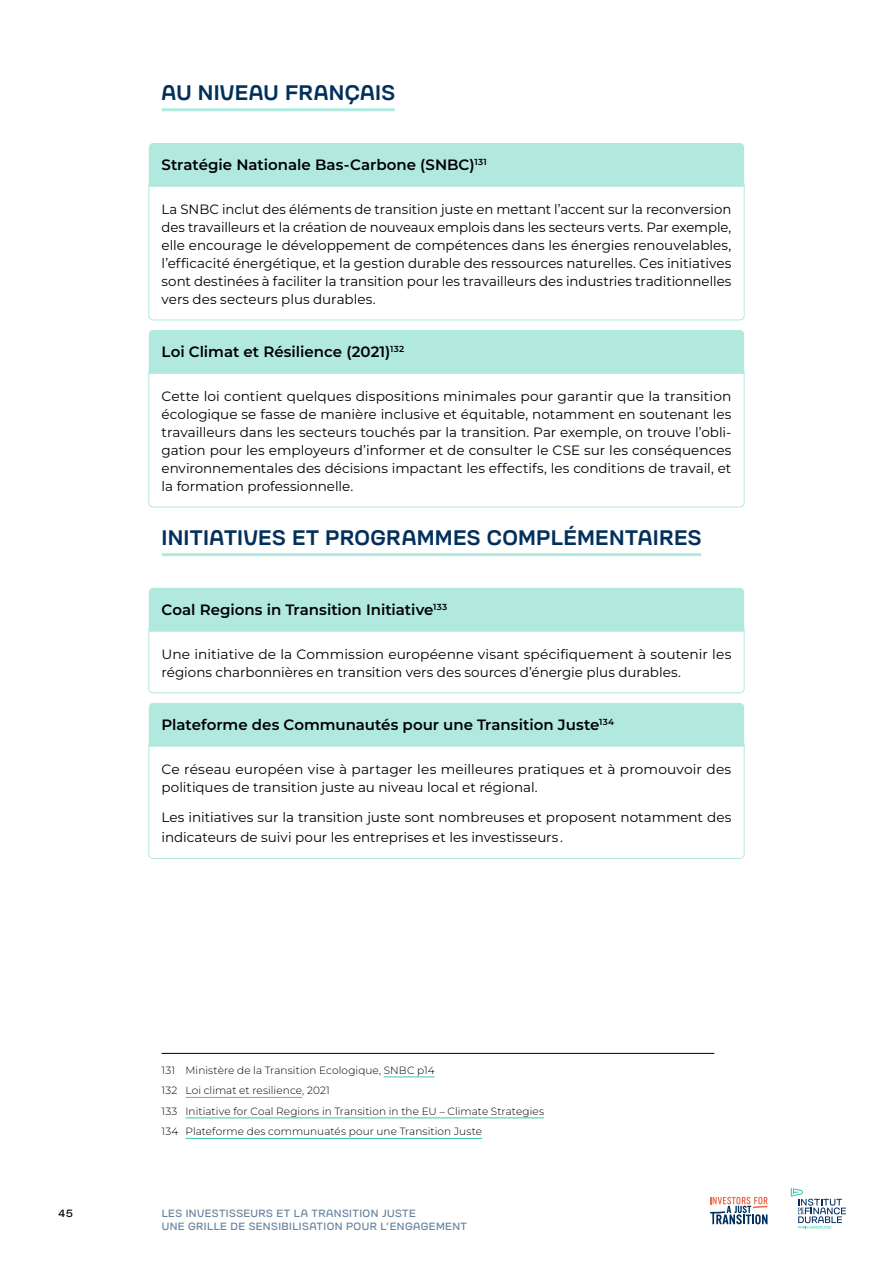
<style>
.page{position:relative;width:893px;height:1263px;background:#fff}
.page>*{position:absolute;margin:0;border:0;box-sizing:border-box;transform-origin:0 0}
.T2{font:500 21px "Toroka";letter-spacing:.015em;color:#02305d}
.titre_encadré{font:600 15px "Montserrat";color:#000}
.texte_annexe{font:13.5px/18px "Montserrat";color:#000}
.notes_de_bas_de_page{font:300 10.5px "Montserrat";letter-spacing:.005em;color:#000}
.t1{font:10.5px/12.6px "Toroka";letter-spacing:.04em;color:#67839e}
.t2{font:10.5px "Toroka";color:#000}
</style>
<div class="page">
<svg style="left:791px;top:1188px;width:55px;height:40px"></svg>
<hr style="left:162px;top:108px;width:233px;height:3px;background:#b1e9df">
<div style="left:149px;top:143px;width:595px;height:40px;background:#b1e9df"></div>
<svg style="left:148px;top:183px;width:597px;height:138px"></svg>
<div style="left:149px;top:330px;width:595px;height:40px;background:#b1e9df"></div>
<svg style="left:148px;top:370px;width:597px;height:138px"></svg>
<hr style="left:162px;top:553px;width:539px;height:3px;background:#b1e9df">
<svg style="left:148px;top:588px;width:597px;height:105px"></svg>
<div style="left:149px;top:703px;width:595px;height:40px;background:#b1e9df"></div>
<svg style="left:148px;top:743px;width:597px;height:116px"></svg>
<hr style="left:162px;top:1053px;width:552px;height:1px;background:#000">
<hr style="left:384px;top:1077px;width:51px;height:1px;background:#3cc8af">
<hr style="left:186px;top:1097px;width:116px;height:1px;background:#3cc8af">
<hr style="left:186px;top:1118px;width:358px;height:1px;background:#3cc8af">
<hr style="left:186px;top:1138px;width:296px;height:1px;background:#3cc8af">
<svg style="left:710px;top:1197px;width:58px;height:27px"></svg>
<p class="t2" style="left:59px;top:1205px;width:16px">45</p>
<p class="T2" style="left:162px;top:76px;width:235px">AU NIVEAU FRANÇAIS</p>
<p class="titre_encadré" style="left:162px;top:155px;width:327px">Stratégie Nationale Bas-Carbone (SNBC)<sup>131</sup></p>
<p class="texte_annexe" style="left:162px;top:200px;width:571px;text-align:justify">La SNBC inclut des éléments de transition juste en mettant l’accent sur la reconversion des travailleurs et la création de nouveaux emplois dans les secteurs verts. Par exemple, elle encourage le développement de compétences dans les énergies renouvelables, l’efficacité énergétique, et la gestion durable des ressources naturelles. Ces initiatives sont destinées à faciliter la transition pour les travailleurs des industries traditionnelles vers des secteurs plus durables.</p>
<p class="titre_encadré" style="left:162px;top:342px;width:244px">Loi Climat et Résilience (2021)<sup>132</sup></p>
<p class="texte_annexe" style="left:162px;top:387px;width:571px;text-align:justify">Cette loi contient quelques dispositions minimales pour garantir que la transition écologique se fasse de manière inclusive et équitable, notamment en soutenant les travailleurs dans les secteurs touchés par la transition. Par exemple, on trouve l’obli&shy;gation pour les employeurs d’informer et de consulter le CSE sur les conséquences environnementales des décisions impactant les effectifs, les conditions de travail, et la formation professionnelle.</p>
<p class="T2" style="left:162px;top:521px;width:541px">INITIATIVES ET PROGRAMMES COMPLÉMENTAIRES</p>
<p class="titre_encadré" style="left:162px;top:600px;width:287px">Coal Regions in Transition Initiative<sup>133</sup></p>
<p class="texte_annexe" style="left:162px;top:644px;width:571px">Une initiative de la Commission européenne visant spécifiquement à soutenir les régions charbonnières en transition vers des sources d’énergie plus durables.</p>
<p class="titre_encadré" style="left:162px;top:715px;width:454px">Plateforme des Communautés pour une Transition Juste<sup>134</sup></p>
<p class="texte_annexe" style="left:162px;top:759px;width:571px">Ce réseau européen vise à partager les meilleures pratiques et à promouvoir des politiques de transition juste au niveau local et régional.</p>
<p class="texte_annexe" style="left:162px;top:807px;width:571px;line-height:19.5px">Les initiatives sur la transition juste sont nombreuses et proposent notamment des indicateurs de suivi pour les entreprises et les investisseurs .</p>
<p class="notes_de_bas_de_page" style="left:162px;top:1063px;width:275px">131 Ministère de la Transition Ecologique, SNBC p14</p>
<p class="notes_de_bas_de_page" style="left:162px;top:1084px;width:170px">132 Loi climat et resilience, 2021</p>
<p class="notes_de_bas_de_page" style="left:162px;top:1104px;width:384px">133 Initiative for Coal Regions in Transition in the EU – Climate Strategies</p>
<p class="notes_de_bas_de_page" style="left:162px;top:1125px;width:322px">134 Plateforme des communuatés pour une Transition Juste</p>
<p class="t1" style="left:162px;top:1206px;width:307px">LES INVESTISSEURS ET LA TRANSITION JUSTE<br>UNE GRILLE DE SENSIBILISATION POUR L’ENGAGEMENT</p>
</div>
